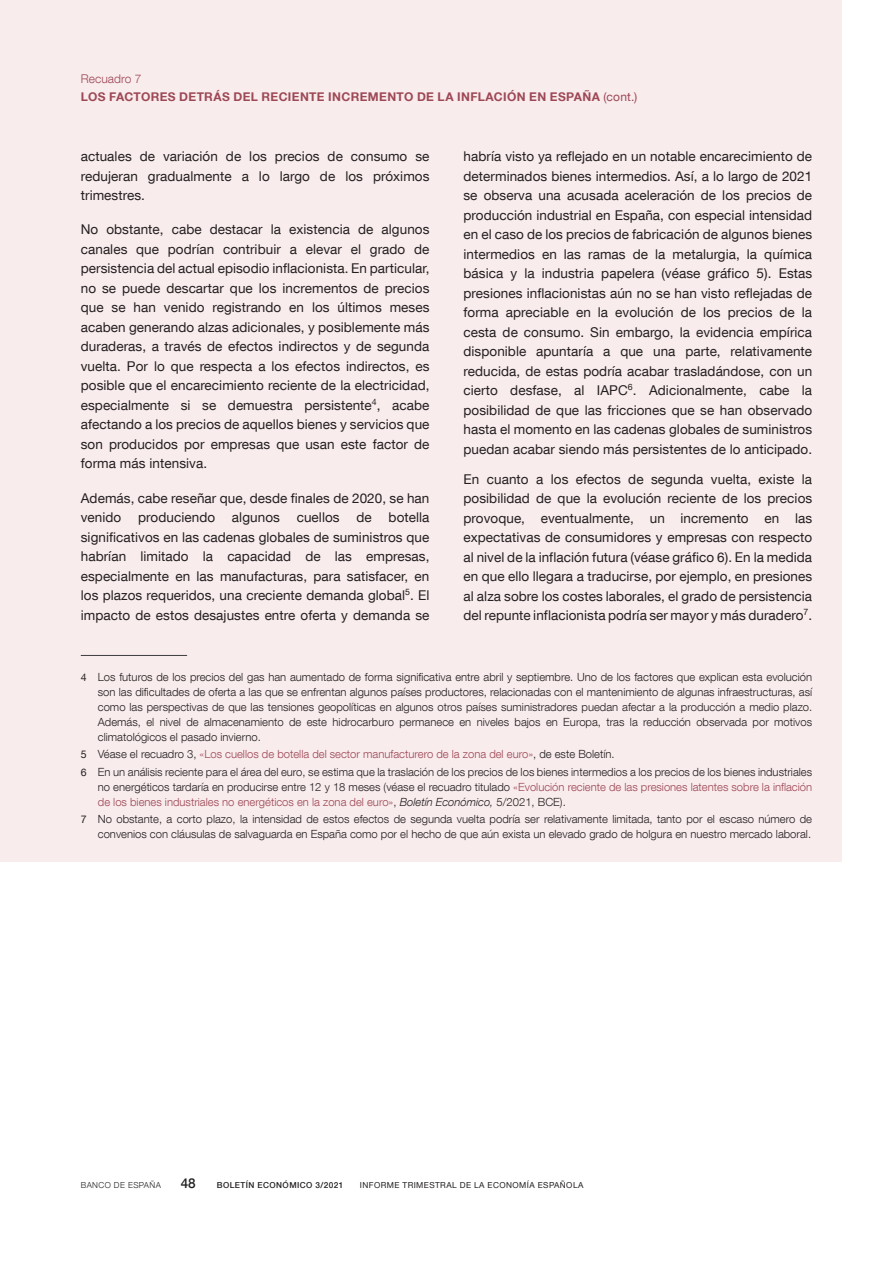
<style>
.page{position:relative;width:893px;height:1263px;background:#fff}
.page>*{position:absolute;margin:0;border:0;box-sizing:border-box;transform-origin:0 0}
.Texto_recuadro{font:13.5px/19.5px "Bd E Neue Helvetica";letter-spacing:.005em;color:#231f20;text-align:justify}
.t1{font:500 13.5px "Bd E Neue Helvetica";color:#231f20}
.t2{font:700 12px/18px "Bd E Neue Helvetica";letter-spacing:.03em;color:#9d4855}
.Citas_recuadro{font:300 11.25px/15px "Bd E Neue Helvetica";color:#231f20;text-align:justify}
.Citas_recuadro-2{font:300 11.25px "Bd E Neue Helvetica";color:#9d4855}
.t3{font:8.25px "Bd E Neue Helvetica";letter-spacing:.05em;color:#231f20}
.t4{font:500 8.25px "Bd E Neue Helvetica";letter-spacing:.05em;color:#231f20}
.t5{font:300 8.25px "Bd E Neue Helvetica";letter-spacing:.05em;color:#231f20}
.s1{font-weight:300}
.s2{font-weight:400}
.s3{font-weight:400;font-size:10.5px}
.s4{font-weight:400;font-size:10.5px;color:#231f20}
.s5{color:#231f20}
.s6{color:#9d4855}
.s7{font-style:italic}
</style>
<div class="page">
<div style="left:0;top:0;width:842px;height:861px;background:#f9eced"></div>
<hr style="left:81px;top:655px;width:106px;height:1px;background:#3e3e3f">
<p class="t2" style="left:81px;top:70px;width:558px"><span class="s1">Recuadro 7<br></span>LOS FACTORES DETRÁS DEL RECIENTE INCREMENTO DE LA INFLACIÓN EN ESPAÑA <span class="s2">(cont.)</span></p>
<p class="Texto_recuadro" style="left:81px;top:146px;width:350px">actuales de variación de los precios de consumo se redujeran gradualmente a lo largo de los próximos trimestres.</p>
<p class="Texto_recuadro" style="left:81px;top:220px;width:350px">No obstante, cabe destacar la existencia de algunos canales que podrían contribuir a elevar el grado de persistencia del actual episodio inflacionista. En particular, no se puede descartar que los incrementos de precios que se han venido registrando en los últimos meses acaben generando alzas adicionales, y posiblemente más duraderas, a través de efectos indirectos y de segunda vuelta. Por lo que respecta a los efectos indirectos, es posible que el encarecimiento reciente de la electricidad, especialmente si se demuestra persistente<sup>4</sup>, acabe afectando a los precios de aquellos bienes y servicios que son producidos por empresas que usan este factor de forma más intensiva.</p>
<p class="Texto_recuadro" style="left:81px;top:488px;width:350px">Además, cabe reseñar que, desde finales de 2020, se han venido produciendo algunos cuellos de botella significativos en las cadenas globales de suministros que habrían limitado la capacidad de las empresas, especialmente en las manufacturas, para satisfacer, en los plazos requeridos, una creciente demanda global<sup>5</sup>. El impacto de estos desajustes entre oferta y demanda se</p>
<p class="Texto_recuadro" style="left:463px;top:146px;width:350px">habría visto ya reflejado en un notable encarecimiento de determinados bienes intermedios. Así, a lo largo de 2021 se observa una acusada aceleración de los precios de producción industrial en España, con especial intensidad en el caso de los precios de fabricación de algunos bienes intermedios en las ramas de la metalurgia, la química básica y la industria papelera (véase gráfico 5). Estas presiones inflacionistas aún no se han visto reflejadas de forma apreciable en la evolución de los precios de la cesta de consumo. Sin embargo, la evidencia empírica disponible apuntaría a que una parte, relativamente reducida, de estas podría acabar trasladándose, con un cierto desfase, al IAPC<sup>6</sup>. Adicionalmente, cabe la posibilidad de que las fricciones que se han observado hasta el momento en las cadenas globales de suministros puedan acabar siendo más persistentes de lo anticipado.</p>
<p class="Texto_recuadro" style="left:463px;top:469px;width:350px">En cuanto a los efectos de segunda vuelta, existe la posibilidad de que la evolución reciente de los precios provoque, eventualmente, un incremento en las expectativas de consumidores y empresas con respecto al nivel de la inflación futura (véase gráfico 6). En la medida en que ello llegara a traducirse, por ejemplo, en presiones al alza sobre los costes laborales, el grado de persistencia del repunte inflacionista podría ser mayor y más duradero<sup>7</sup>.</p>
<p class="Citas_recuadro" style="left:98px;top:670px;width:716px;text-indent:-17px"><span class="s3">4</span> Los futuros de los precios del gas han aumentado de forma significativa entre abril y septiembre. Uno de los factores que explican esta evolución son las dificultades de oferta a las que se enfrentan algunos países productores, relacionadas con el mantenimiento de algunas infraestructuras, así como las perspectivas de que las tensiones geopolíticas en algunos otros países suministradores puedan afectar a la producción a medio plazo.<br>Además, el nivel de almacenamiento de este hidrocarburo permanece en niveles bajos en Europa, tras la reducción observada por motivos climatológicos el pasado invierno.</p>
<p class="Citas_recuadro-2" style="left:81px;top:748px;width:535px"><span class="s4">5</span> <span class="s5">Véase el recuadro 3,</span> «Los cuellos de botella del sector manufacturero de la zona del euro»<span class="s5">, de este Boletín.</span></p>
<p class="Citas_recuadro" style="left:98px;top:764px;width:716px;text-indent:-17px"><span class="s3">6</span> En un análisis reciente para el área del euro, se estima que la traslación de los precios de los bienes intermedios a los precios de los bienes industriales no energéticos tardaría en producirse entre 12 y 18 meses (véase el recuadro titulado <span class="s6">«Evolución reciente de las presiones latentes sobre la inflación de los bienes industriales no energéticos en la zona del euro»</span>, <span class="s7">Boletín Económico,</span> 5/2021, BCE).</p>
<p class="Citas_recuadro" style="left:81px;top:811px;width:733px;text-align:right"><span class="s3">7</span> No obstante, a corto plazo, la intensidad de estos efectos de segunda vuelta podría ser relativamente limitada, tanto por el escaso número de convenios con cláusulas de salvaguarda en España como por el hecho de que aún exista un elevado grado de holgura en nuestro mercado laboral.</p>
<p class="t5" style="left:81px;top:1180px;width:82px">BANCO DE ESPAÑA</p>
<p class="t1" style="left:181px;top:1175px;width:16px">48</p>
<p class="t4" style="left:217px;top:1180px;width:128px">BOLETÍN ECONÓMICO 3/2021</p>
<p class="t3" style="left:360px;top:1180px;width:225px">INFORME TRIMESTRAL DE LA ECONOMÍA ESPAÑOLA</p>
</div>
